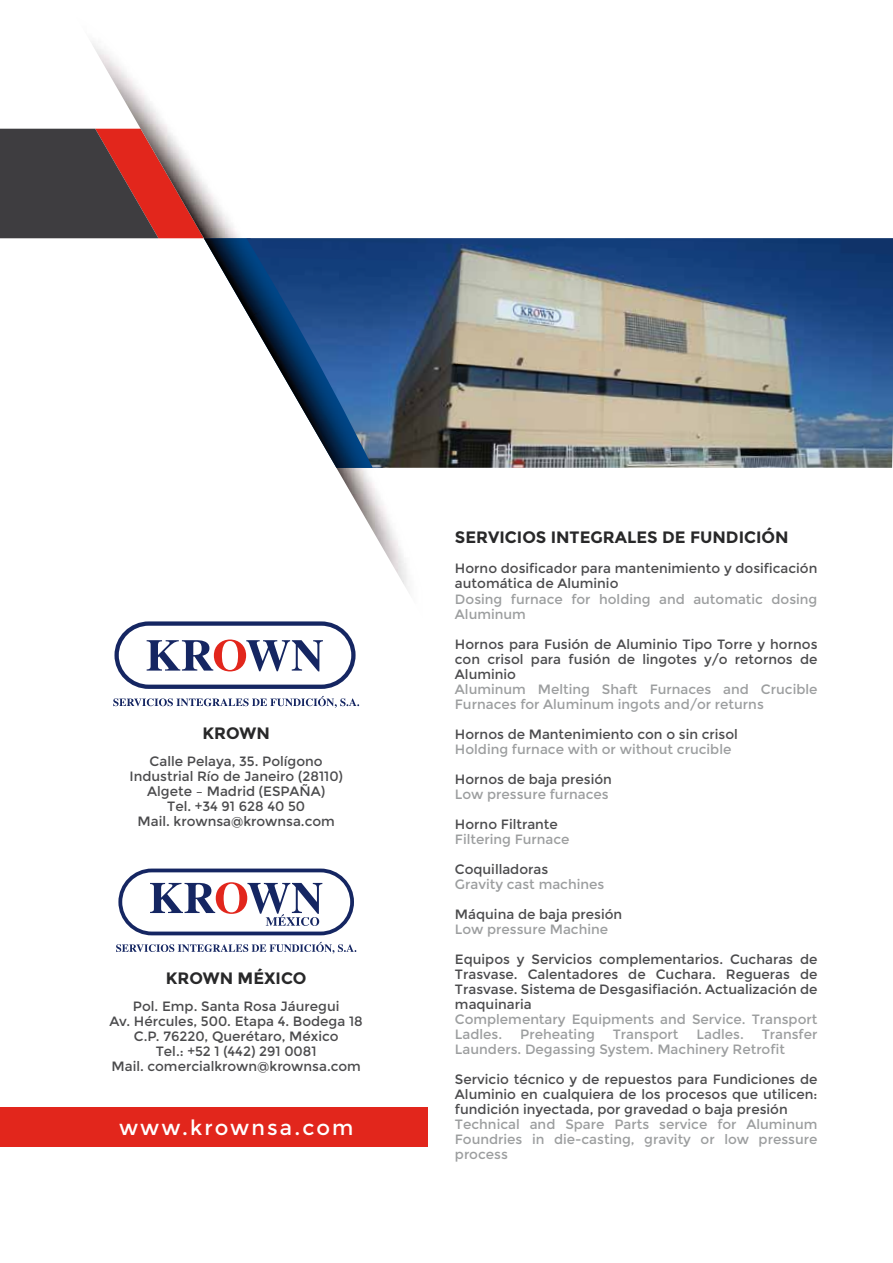
<style>
.page{position:relative;width:893px;height:1263px;background:#fff}
.page>*{position:absolute;margin:0;border:0;box-sizing:border-box;transform-origin:0 0}
.t1{font:21px "Montserrat";letter-spacing:.1em;color:#fff}
.t2{font:700 16.5px "Montserrat";color:#282829}
.t3{font:13.5px/15px "Montserrat";color:#4b4b4d;text-align:justify}
.t4{font:13.5px/15px "Montserrat";color:#9c9e9f}
</style>
<div class="page">
<div style="left:0;top:129px;width:76px;height:110px;background:#3e3d40"></div>
<img style="left:423px;top:238px;width:470px;height:230px">
<img style="left:76px;top:43px;width:347px;height:551px">
<img style="left:204px;top:238px;width:169px;height:230px">
<svg style="left:113px;top:621px;width:246px;height:87px"></svg>
<div style="left:0;top:1107px;width:427px;height:39px;background:#e2261c"></div>
<div style="left:118px;top:868px;width:236px;height:67px;border:4px solid #152662;border-radius:32px"></div>
<svg style="left:116px;top:942px;width:240px;height:12px"></svg>
<svg style="left:150px;top:882px;width:172px;height:44px"></svg>
<p class="t2" style="left:203px;top:723px;width:69px">KROWN</p>
<p class="t3" style="left:130px;top:754px;width:215px;text-align:center">Calle Pelaya, 35. Polígono<br>Industrial Río de Janeiro (28110)<br>Algete – Madrid (ESPAÑA)<br>Tel. +34 91 628 40 50<br>Mail. krownsa@krownsa.com</p>
<p class="t2" style="left:166px;top:968px;width:142px">KROWN MÉXICO</p>
<p class="t3" style="left:110px;top:999px;width:255px;text-align:center">Pol. Emp. Santa Rosa Jáuregui<br>Av. Hércules, 500. Etapa 4. Bodega 18<br>C.P. 76220, Querétaro, México<br>Tel.: +52 1 (442) 291 0081<br>Mail. comercialkrown@krownsa.com</p>
<h1 class="t1" style="left:119px;top:1115px;width:236px">www.krownsa.com</h1>
<p class="t2" style="left:455px;top:528px;width:335px">SERVICIOS INTEGRALES DE FUNDICIÓN</p>
<p class="t3" style="left:455px;top:561px;width:364px">Horno dosificador para mantenimiento y dosificación automática de Aluminio</p>
<p class="t4" style="left:455px;top:591px;width:364px">Dosing furnace for holding and automatic dosing<br>Aluminum</p>
<p class="t3" style="left:455px;top:636px;width:364px">Hornos para Fusión de Aluminio Tipo Torre y hornos con crisol para fusión de lingotes y/o retornos de Aluminio</p>
<p class="t4" style="left:455px;top:681px;width:364px">Aluminum Melting Shaft Furnaces and Crucible<br>Furnaces for Aluminum ingots and/or returns</p>
<p class="t3" style="left:455px;top:726px;width:284px">Hornos de Mantenimiento con o sin crisol</p>
<p class="t4" style="left:455px;top:741px;width:278px">Holding furnace with or without crucible</p>
<p class="t3" style="left:455px;top:771px;width:158px">Hornos de baja presión</p>
<p class="t4" style="left:455px;top:786px;width:155px">Low pressure furnaces</p>
<p class="t3" style="left:455px;top:816px;width:104px">Horno Filtrante</p>
<p class="t4" style="left:455px;top:831px;width:116px">Filtering Furnace</p>
<p class="t3" style="left:455px;top:861px;width:95px">Coquilladoras</p>
<p class="t4" style="left:455px;top:876px;width:151px">Gravity cast machines</p>
<p class="t3" style="left:455px;top:906px;width:169px">Máquina de baja presión</p>
<p class="t4" style="left:455px;top:921px;width:155px">Low pressure Machine</p>
<p class="t3" style="left:455px;top:951px;width:364px">Equipos y Servicios complementarios. Cucharas de Trasvase. Calentadores de Cuchara. Regueras de Trasvase. Sistema de Desgasifiación. Actualización de maquinaria</p>
<p class="t4" style="left:455px;top:1011px;width:364px">Complementary Equipments and Service. Transport<br>Ladles.</p>
<p class="t4" style="left:520px;top:1026px;width:76px">Preheating</p>
<p class="t4" style="left:613px;top:1026px;width:67px">Transport</p>
<p class="t4" style="left:696px;top:1026px;width:49px">Ladles.</p>
<p class="t4" style="left:455px;top:1026px;width:364px;text-indent:307px">Transfer<br>Launders. Degassing System. Machinery Retrofit</p>
<p class="t3" style="left:455px;top:1071px;width:364px">Servicio técnico y de repuestos para Fundiciones de Aluminio en cualquiera de los procesos que utilicen: fundición inyectada, por gravedad o baja presión</p>
<p class="t4" style="left:455px;top:1116px;width:364px;text-align:justify">Technical and Spare Parts service for Aluminum Foundries in die-casting, gravity or low pressure process</p>
</div>
